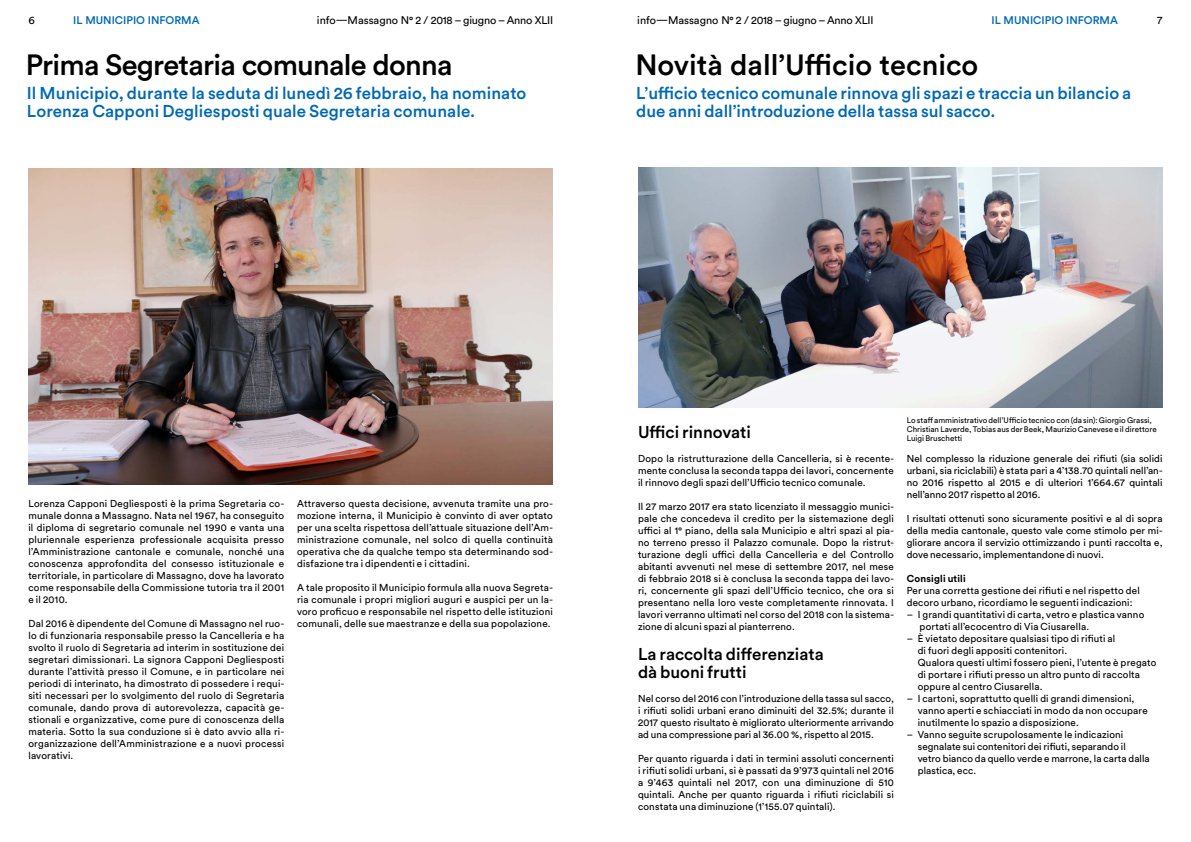
<style>
.page{position:relative;width:1191px;height:842px;background:#fff}
.page>*{position:absolute;margin:0;border:0;box-sizing:border-box;transform-origin:0 0}
.t1{font:500 29px "Circular Std";letter-spacing:-.025em;color:#000}
.t2{font:500 29px "Circular Std";color:#000}
.t3{font:500 17px/18px "Circular Std";color:#0069b4}
.t4{font:500 17px/18px "Circular Std";color:#000}
.t5{font:11px "Circular Std";letter-spacing:-.02em;color:#000}
.t6{font:500 11px "Circular Std";color:#0069b4}
.t7{font:10px/12px "Circular Std";color:#000;text-align:justify}
.t8{font:700 10px "Circular Std";color:#000}
.t9{font:8px/9px "Circular Std";color:#000}
</style>
<div class="page">
<img style="left:638px;top:168px;width:524px;height:240px">
<img style="left:28px;top:168px;width:525px;height:317px">
<p class="t5" style="left:29px;top:14px;width:8px">6</p>
<p class="t6" style="left:73px;top:14px;width:128px">IL MUNICIPIO INFORMA</p>
<p class="t5" style="left:317px;top:14px;width:238px">info—Massagno N° 2 / 2018 – giugno – Anno XLII</p>
<p class="t5" style="left:637px;top:14px;width:238px">info—Massagno N° 2 / 2018 – giugno – Anno XLII</p>
<p class="t6" style="left:991px;top:13px;width:128px">IL MUNICIPIO INFORMA</p>
<p class="t5" style="left:1157px;top:14px;width:7px">7</p>
<h1 class="t2" style="left:635px;top:47px;width:344px">Novità dall’Ufficio tecnico</h1>
<h2 class="t3" style="left:636px;top:84px;width:496px">L’ufficio tecnico comunale rinnova gli spazi e traccia un bilancio a due anni dall’introduzione della tassa sul sacco.</h2>
<h1 class="t1" style="left:26px;top:47px;width:428px">Prima Segretaria comunale donna</h1>
<h2 class="t3" style="left:27px;top:84px;width:501px">Il Municipio, durante la seduta di lunedì 26 febbraio, ha nominato<br>Lorenza Capponi Degliesposti quale Segretaria comunale.</h2>
<p class="t7" style="left:28px;top:497px;width:258px">Lorenza Capponi Degliesposti è la prima Segretaria co&shy;munale donna a Massagno. Nata nel 1967, ha conseguito il diploma di segretario comunale nel 1990 e vanta una pluriennale esperienza professionale acquisita presso l’Amministrazione cantonale e comunale, nonché una conoscenza approfondita del consesso istituzionale e territoriale, in particolare di Massagno, dove ha lavorato come responsabile della Commissione tutoria tra il 2001 e il 2010.</p>
<p class="t7" style="left:28px;top:617px;width:258px">Dal 2016 è dipendente del Comune di Massagno nel ruo&shy;lo di funzionaria responsabile presso la Cancelleria e ha svolto il ruolo di Segretaria ad interim in sostituzione dei segretari dimissionari. La signora Capponi Degliesposti durante l’attività presso il Comune, e in particolare nei periodi di interinato, ha dimostrato di possedere i requi&shy;siti necessari per lo svolgimento del ruolo di Segretaria comunale, dando prova di autorevolezza, capacità ge&shy;stionali e organizzative, come pure di conoscenza della materia. Sotto la sua conduzione si è dato avvio alla ri&shy;organizzazione dell’Amministrazione e a nuovi processi lavorativi.</p>
<p class="t7" style="left:297px;top:497px;width:258px">Attraverso questa decisione, avvenuta tramite una pro&shy;mozione interna, il Municipio è convinto di aver optato per una scelta rispettosa dell’attuale situazione dell’Am&shy;ministrazione comunale, nel solco di quella continuità operativa che da qualche tempo sta determinando sod&shy;disfazione tra i dipendenti e i cittadini.</p>
<p class="t7" style="left:297px;top:581px;width:258px">A tale proposito il Municipio formula alla nuova Segreta&shy;ria comunale i propri migliori auguri e auspici per un la&shy;voro proficuo e responsabile nel rispetto delle istituzioni comunali, delle sue maestranze e della sua popolazione.</p>
<h2 class="t4" style="left:638px;top:423px;width:114px">Uffici rinnovati</h2>
<p class="t7" style="left:638px;top:452px;width:258px">Dopo la ristrutturazione della Cancelleria, si è recente&shy;mente conclusa la seconda tappa dei lavori, concernente il rinnovo degli spazi dell’Ufficio tecnico comunale.</p>
<p class="t7" style="left:638px;top:500px;width:258px">Il 27 marzo 2017 era stato licenziato il messaggio munici&shy;pale che concedeva il credito per la sistemazione degli uffici al 1° piano, della sala Municipio e altri spazi al pia&shy;no terreno presso il Palazzo comunale. Dopo la ristrut&shy;turazione degli uffici della Cancelleria e del Controllo abitanti avvenuti nel mese di settembre 2017, nel mese di febbraio 2018 si è conclusa la seconda tappa dei lavo&shy;ri, concernente gli spazi dell’Ufficio tecnico, che ora si presentano nella loro veste completamente rinnovata. I lavori verranno ultimati nel corso del 2018 con la sistema&shy;zione di alcuni spazi al pianterreno.</p>
<h2 class="t4" style="left:638px;top:645px;width:187px">La raccolta differenziata dà buoni frutti</h2>
<p class="t7" style="left:638px;top:692px;width:258px">Nel corso del 2016 con l’introduzione della tassa sul sacco, i rifiuti solidi urbani erano diminuiti del 32.5%; durante il 2017 questo risultato è migliorato ulteriormente arrivando ad una compressione pari al 36.00 %, rispetto al 2015.</p>
<p class="t7" style="left:638px;top:752px;width:258px">Per quanto riguarda i dati in termini assoluti concernenti i rifiuti solidi urbani, si è passati da 9’973 quintali nel 2016 a 9’463 quintali nel 2017, con una diminuzione di 510 quintali. Anche per quanto riguarda i rifiuti riciclabili si constata una diminuzione (1’155.07 quintali).</p>
<p class="t9" style="left:906px;top:416px;width:251px">Lo staff amministrativo dell’Ufficio tecnico con (da sin): Giorgio Grassi,<br>Christian Laverde, Tobias aus der Beek, Maurizio Canevese e il direttore<br>Luigi Bruschetti</p>
<p class="t7" style="left:906px;top:452px;width:258px">Nel complesso la riduzione generale dei rifiuti (sia solidi urbani, sia riciclabili) è stata pari a 4’138.70 quintali nell’an&shy;no 2016 rispetto al 2015 e di ulteriori 1’664.67 quintali nell’anno 2017 rispetto al 2016.</p>
<p class="t7" style="left:906px;top:512px;width:258px">I risultati ottenuti sono sicuramente positivi e al di sopra della media cantonale, questo vale come stimolo per mi&shy;gliorare ancora il servizio ottimizzando i punti raccolta e, dove necessario, implementandone di nuovi.</p>
<p class="t8" style="left:906px;top:572px;width:61px">Consigli utili</p>
<p class="t7" style="left:906px;top:584px;width:235px">Per una corretta gestione dei rifiuti e nel rispetto del decoro urbano, ricordiamo le seguenti indicazioni:</p>
<p class="t7" style="left:919px;top:608px;width:227px;text-indent:-13px">– I grandi quantitativi di carta, vetro e plastica vanno portati all’ecocentro di Via Ciusarella.</p>
<p class="t7" style="left:917px;top:632px;width:240px;text-align:left;text-indent:-11px">– È vietato depositare qualsiasi tipo di rifiuti al<br>di fuori degli appositi contenitori.<br>Qualora questi ultimi fossero pieni, l’utente è pregato di portare i rifiuti presso un altro punto di raccolta oppure al centro Ciusarella.</p>
<p class="t7" style="left:917px;top:692px;width:232px;text-align:left;text-indent:-11px">– I cartoni, soprattutto quelli di grandi dimensioni, vanno aperti e schiacciati in modo da non occupare inutilmente lo spazio a disposizione.</p>
<p class="t7" style="left:917px;top:728px;width:234px;text-align:left;text-indent:-11px">– Vanno seguite scrupolosamente le indicazioni segnalate sui contenitori dei rifiuti, separando il vetro bianco da quello verde e marrone, la carta dalla plastica, ecc.</p>
</div>
